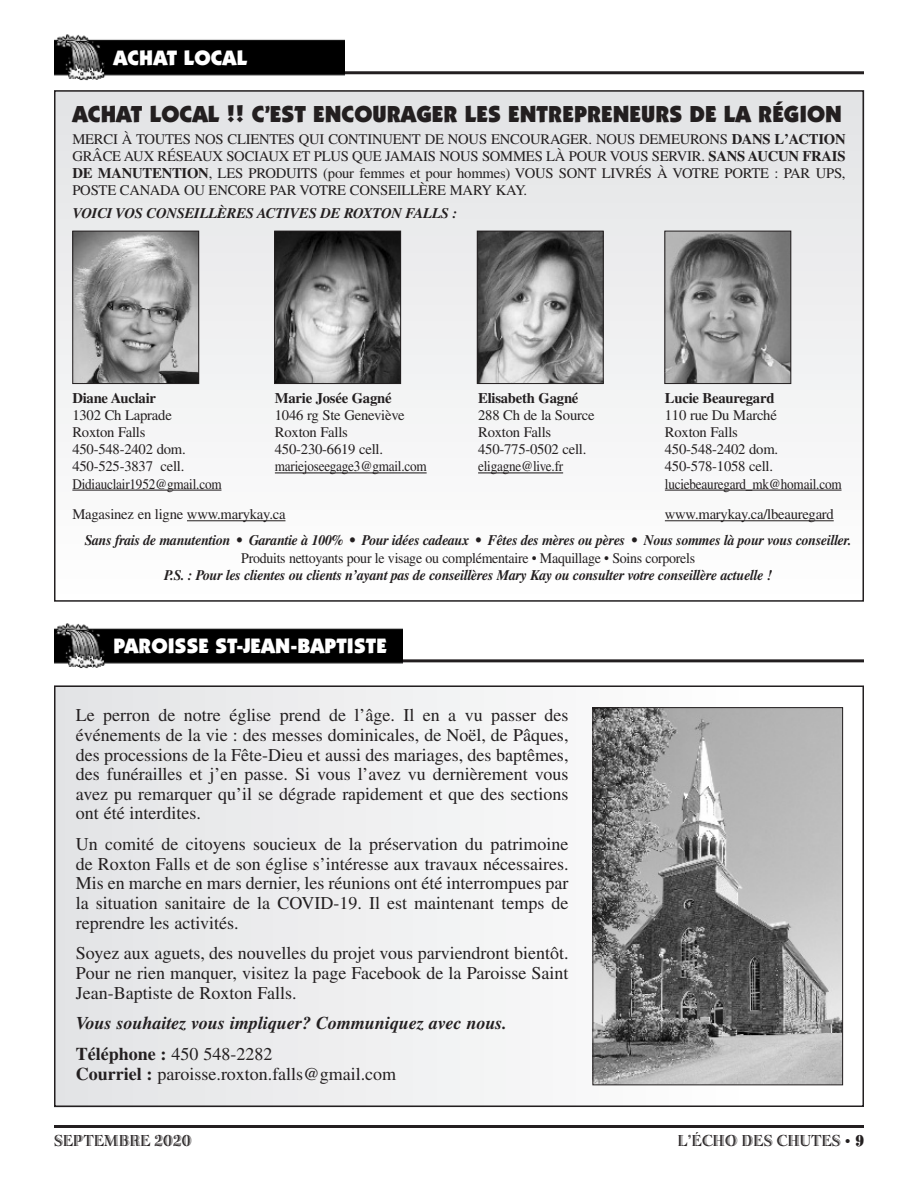
<style>
.page{position:relative;width:918px;height:1188px;background:#fff}
.page>*{position:absolute;margin:0;border:0;box-sizing:border-box;transform-origin:0 0}
.t1{font:900 23.25px "Itc Kabel";color:#231f20}
.t2{font:900 21px "Itc Kabel";letter-spacing:.005em;color:#fff}
.t3{font:18px/19.6px "Times";color:#231f20;text-align:justify}
.t4{font:italic 700 18px/30.9px "Times";color:#231f20}
.t5{font:16.5px "Bertie Plain";color:#231f20}
.t6{font:14.7px/17.2px "Times";letter-spacing:-.015em;color:#231f20;text-align:justify}
.t7{font:italic 700 14.7px "Times";letter-spacing:-.02em;color:#231f20;scale:.95 1}
.t8{font:14.7px "Times";letter-spacing:-.015em;color:#231f20;scale:.9 1}
.t9{font:14.7px "Times";letter-spacing:-.015em;color:#231f20;scale:.95 1}
.t10{font:700 14.7px "Times";letter-spacing:-.015em;color:#231f20}
.t11{font:italic 700 14.7px "Times";letter-spacing:-.02em;color:#231f20}
.s1{font-weight:700}
.s2{font-style:normal}
.s3{font-weight:400;font-style:normal}
.s4{font-family:"Times";font-size:15px}
.s5{font-family:"Spumoni LP";font-size:21px}
</style>
<div class="page">
<div style="left:54px;top:686px;width:810px;height:421px;border:2px solid #231f20"></div>
<hr style="left:54px;top:1125px;width:810px;height:3px;background:#231f20">
<hr style="left:54px;top:71px;width:810px;height:3px;background:#231f20">
<img style="left:54px;top:34px;width:290px;height:46px">
<hr style="left:54px;top:659px;width:810px;height:3px;background:#231f20">
<img style="left:54px;top:623px;width:349px;height:45px">
<hr style="left:275px;top:473px;width:152px;height:1px;background:#231f20">
<hr style="left:478px;top:473px;width:85px;height:1px;background:#231f20">
<hr style="left:72px;top:490px;width:149px;height:1px;background:#231f20">
<hr style="left:665px;top:490px;width:177px;height:1px;background:#231f20">
<hr style="left:187px;top:520px;width:98px;height:1px;background:#231f20">
<hr style="left:665px;top:520px;width:169px;height:1px;background:#231f20">
<img style="left:594px;top:709px;width:247px;height:374px">
<div style="left:592px;top:707px;width:251px;height:378px;border:1px solid #231f20"></div>
<img style="left:74px;top:233px;width:123px;height:149px">
<div style="left:72px;top:231px;width:127px;height:153px;border:1px solid #231f20"></div>
<img style="left:276px;top:233px;width:123px;height:149px">
<div style="left:274px;top:231px;width:127px;height:153px;border:1px solid #231f20"></div>
<img style="left:479px;top:233px;width:123px;height:149px">
<div style="left:477px;top:231px;width:127px;height:153px;border:1px solid #231f20"></div>
<img style="left:666px;top:233px;width:123px;height:149px">
<div style="left:664px;top:231px;width:127px;height:153px;border:1px solid #231f20"></div>
<p class="t2" style="left:113px;top:50px;width:135px">ACHAT LOCAL</p>
<p class="t1" style="left:72px;top:105px;width:771px">ACHAT LOCAL !! C’EST ENCOURAGER LES ENTREPRENEURS DE LA RÉGION</p>
<p class="t6" style="left:72px;top:132px;width:775px">MERCI À TOUTES NOS CLIENTES QUI CONTINUENT DE NOUS ENCOURAGER. NOUS DEMEURONS <span class="s1">DANS L’ACTION </span>GRÂCE AUX RÉSEAUX SOCIAUX ET PLUS QUE JAMAIS NOUS SOMMES LÀ POUR VOUS SERVIR. <span class="s1">SANS AUCUN FRAIS DE MANUTENTION</span>, LES PRODUITS (pour femmes et pour hommes) VOUS SONT LIVRÉS À VOTRE PORTE : PAR UPS, POSTE CANADA OU ENCORE PAR VOTRE CONSEILLÈRE MARY KAY.</p>
<p class="t11" style="left:72px;top:208px;width:386px">VOICI VOS CONSEILLÈRES ACTIVES DE ROXTON FALLS :</p>
<p class="t10" style="left:72px;top:393px;width:85px">Diane Auclair</p>
<p class="t10" style="left:275px;top:393px;width:118px">Marie Josée Gagné</p>
<p class="t10" style="left:478px;top:393px;width:102px">Elisabeth Gagné</p>
<p class="t10" style="left:665px;top:393px;width:111px">Lucie Beauregard</p>
<p class="t6" style="left:72px;top:408px;width:101px">1302 Ch Laprade</p>
<p class="t6" style="left:275px;top:408px;width:131px">1046 rg Ste Geneviève</p>
<p class="t6" style="left:478px;top:408px;width:118px">288 Ch de la Source</p>
<p class="t6" style="left:665px;top:408px;width:114px">110 rue Du Marché</p>
<p class="t6" style="left:72px;top:425px;width:75px">Roxton Falls</p>
<p class="t6" style="left:275px;top:425px;width:75px">Roxton Falls</p>
<p class="t6" style="left:478px;top:425px;width:75px">Roxton Falls</p>
<p class="t6" style="left:665px;top:425px;width:75px">Roxton Falls</p>
<p class="t6" style="left:72px;top:442px;width:115px">450-548-2402 dom.</p>
<p class="t6" style="left:275px;top:442px;width:110px">450-230-6619 cell.</p>
<p class="t6" style="left:478px;top:442px;width:110px">450-775-0502 cell.</p>
<p class="t6" style="left:665px;top:442px;width:115px">450-548-2402 dom.</p>
<p class="t6" style="left:72px;top:459px;width:114px">450-525-3837 cell.</p>
<p class="t8" style="left:275px;top:461px;width:170px">mariejoseegage3@gmail.com</p>
<p class="t8" style="left:478px;top:461px;width:96px">eligagne@live.fr</p>
<p class="t6" style="left:665px;top:459px;width:110px">450-578-1058 cell.</p>
<p class="t8" style="left:72px;top:479px;width:167px">Didiauclair1952@gmail.com</p>
<p class="t8" style="left:665px;top:479px;width:198px">luciebeauregard_mk@homail.com</p>
<p class="t6" style="left:72px;top:507px;width:215px">Magasinez en ligne www.marykay.ca</p>
<p class="t6" style="left:665px;top:507px;width:171px">www.marykay.ca/lbeauregard</p>
<p class="t7" style="left:85px;top:535px;width:809px">Sans frais de manutention • Garantie à 100% • Pour idées cadeaux • Fêtes des mères ou pères • Nous sommes là pour vous conseiller.</p>
<p class="t9" style="left:241px;top:553px;width:479px">Produits nettoyants pour le visage ou complémentaire • Maquillage • Soins corporels</p>
<p class="t7" style="left:164px;top:570px;width:642px">P.S. : Pour les clientes ou clients n’ayant pas de conseillères Mary Kay ou consulter votre conseillère actuelle !</p>
<p class="t2" style="left:113px;top:638px;width:275px">PAROISSE ST-JEAN-BAPTISTE</p>
<p class="t3" style="left:76px;top:707px;width:494px">Le perron de notre église prend de l’âge. Il en a vu passer des événements de la vie : des messes dominicales, de Noël, de Pâques, des processions de la Fête-Dieu et aussi des mariages, des baptêmes, des funérailles et j’en passe. Si vous l’avez vu dernièrement vous avez pu remarquer qu’il se dégrade rapidement et que des sections ont été interdites.</p>
<p class="t3" style="left:76px;top:836px;width:494px">Un comité de citoyens soucieux de la préservation du patrimoine de Roxton Falls et de son église s’intéresse aux travaux nécessaires.<br>Mis en marche en mars dernier, les réunions ont été interrompues par la situation sanitaire de la COVID-19. Il est maintenant temps de reprendre les activités.</p>
<p class="t3" style="left:76px;top:945px;width:494px">Soyez aux aguets, des nouvelles du projet vous parviendront bientôt.<br>Pour ne rien manquer, visitez la page Facebook de la Paroisse Saint Jean-Baptiste de Roxton Falls.</p>
<p class="t4" style="left:76px;top:1010px;width:433px">Vous souhaitez vous impliquer? Communiquez avec nous.<br><span class="s2">Téléphone :</span> <span class="s3">450 548-2282</span></p>
<p class="t3" style="left:76px;top:1066px;width:322px"><span class="s1">Courriel :</span> paroisse.roxton.falls@gmail.com</p>
<p class="t5" style="left:54px;top:1135px;width:139px">SEPTEMBRE 2020</p>
<p class="t5" style="left:678px;top:1135px;width:188px">L’ÉCHO DES CHUTES <span class="s4">•</span> <span class="s5">9</span></p>
</div>
